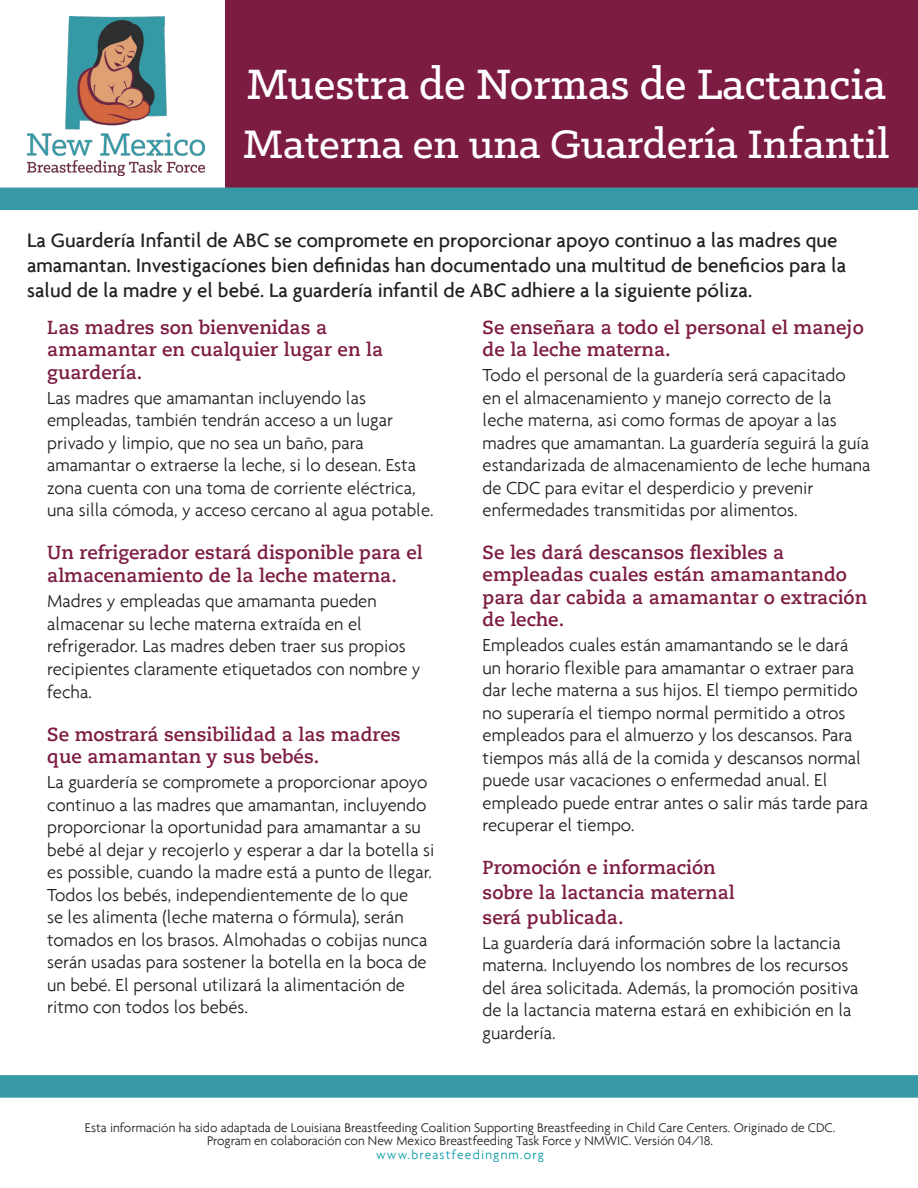
<style>
.page{position:relative;width:918px;height:1188px;background:#fff}
.page>*{position:absolute;margin:0;border:0;box-sizing:border-box;transform-origin:0 0}
.t1{font:500 48px "Klinic Slab";color:#fff}
.t2{font:500 45px "Klinic Slab";color:#fff}
.t3{font:500 21px/25.2px "Agenda";color:#231f20}
.t4{font:300 18.75px/22.5px "Agenda";color:#231f20}
.t5{font:700 18.75px/22.5px "Caecilia Com 75";color:#7d1c43}
.t6{font:300 13.5px/13.5px "Agenda";color:#231f20;text-align:center}
.t7{font:300 13.5px "Agenda";letter-spacing:.09em;color:#0099a3}
</style>
<div class="page">
<img style="left:27px;top:16px;width:177px;height:159px">
<div style="left:226px;top:0;width:692px;height:195px;background:#7d1c43"></div>
<div style="left:0;top:188px;width:918px;height:22px;background:#3699a5"></div>
<div style="left:0;top:1075px;width:918px;height:23px;background:#3699a5"></div>
<h1 class="t1" style="left:246px;top:53px;width:641px">Muestra de Normas de Lactancia</h1>
<h2 class="t2" style="left:243px;top:115px;width:648px">Materna en una Guardería Infantil</h2>
<p class="t3" style="left:27px;top:227px;width:821px">La Guardería Infantil de ABC se compromete en proporcionar apoyo continuo a las madres que amamantan. Investigacíones bien definidas han documentado una multitud de beneficios para la salud de la madre y el bebé. La guardería infantil de ABC adhiere a la siguiente póliza.</p>
<p class="t5" style="left:47px;top:317px;width:337px">Las madres son bienvenidas a amamantar en cualquier lugar en la guardería.</p>
<p class="t4" style="left:47px;top:386px;width:388px">Las madres que amamantan incluyendo las empleadas, también tendrán acceso a un lugar privado y limpio, que no sea un baño, para amamantar o extraerse la leche, si lo desean. Esta zona cuenta con una toma de corriente eléctrica, una silla cómoda, y acceso cercano al agua potable.</p>
<p class="t5" style="left:47px;top:542px;width:377px;line-height:23.4px">Un refrigerador estará disponible para el almacenamiento de la leche materna.</p>
<p class="t4" style="left:47px;top:589px;width:375px">Madres y empleadas que amamanta pueden almacenar su leche materna extraída en el refrigerador. Las madres deben traer sus propios recipientes claramente etiquetados con nombre y fecha.</p>
<p class="t5" style="left:47px;top:725px;width:355px">Se mostrará sensibilidad a las madres que amamantan y sus bebés.</p>
<p class="t4" style="left:47px;top:770px;width:389px">La guardería se compromete a proporcionar apoyo continuo a las madres que amamantan, incluyendo proporcionar la oportunidad para amamantar a su bebé al dejar y recojerlo y esperar a dar la botella si es possible, cuando la madre está a punto de llegar.<br>Todos los bebés, independientemente de lo que<br>se les alimenta (leche materna o fórmula), serán tomados en los brasos. Almohadas o cobijas nunca serán usadas para sostener la botella en la boca de un bebé. El personal utilizará la alimentación de ritmo con todos los bebés.</p>
<p class="t5" style="left:483px;top:317px;width:383px">Se enseñara a todo el personal el manejo de la leche materna.</p>
<p class="t4" style="left:483px;top:363px;width:389px">Todo el personal de la guardería será capacitado<br>en el almacenamiento y manejo correcto de la leche materna, asi como formas de apoyar a las madres que amamantan. La guardería seguirá la guía estandarizada de almacenamiento de leche humana de CDC para evitar el desperdicio y prevenir enfermedades transmitidas por alimentos.</p>
<p class="t5" style="left:483px;top:543px;width:386px">Se les dará descansos flexibles a empleadas cuales están amamantando para dar cabida a amamantar o extración de leche.</p>
<p class="t4" style="left:483px;top:633px;width:387px">Empleados cuales están amamantando se le dará un horario flexible para amamantar o extraer para dar leche materna a sus hijos. El tiempo permitido no superaría el tiempo normal permitido a otros empleados para el almuerzo y los descansos. Para tiempos más allá de la comida y descansos normal puede usar vacaciones o enfermedad anual. El empleado puede entrar antes o salir más tarde para recuperar el tiempo.</p>
<p class="t5" style="left:483px;top:857px;width:254px;line-height:24.9px">Promoción e información sobre la lactancia maternal será publicada.</p>
<p class="t4" style="left:483px;top:931px;width:377px">La guardería dará información sobre la lactancia materna. Incluyendo los nombres de los recursos del área solicitada. Además, la promoción positiva de la lactancia materna estará en exhibición en la guardería.</p>
<p class="t6" style="left:85px;top:1120px;width:752px">Esta información ha sido adaptada de Louisiana Breastfeeding Coalition Supporting Breastfeeding in Child Care Centers. Originado de CDC.<br>Program en colaboración con New Mexico Breastfeeding Task Force y NMWIC. Versión 04/18.</p>
<p class="t7" style="left:376px;top:1147px;width:169px">www.breastfeedingnm.org</p>
</div>
